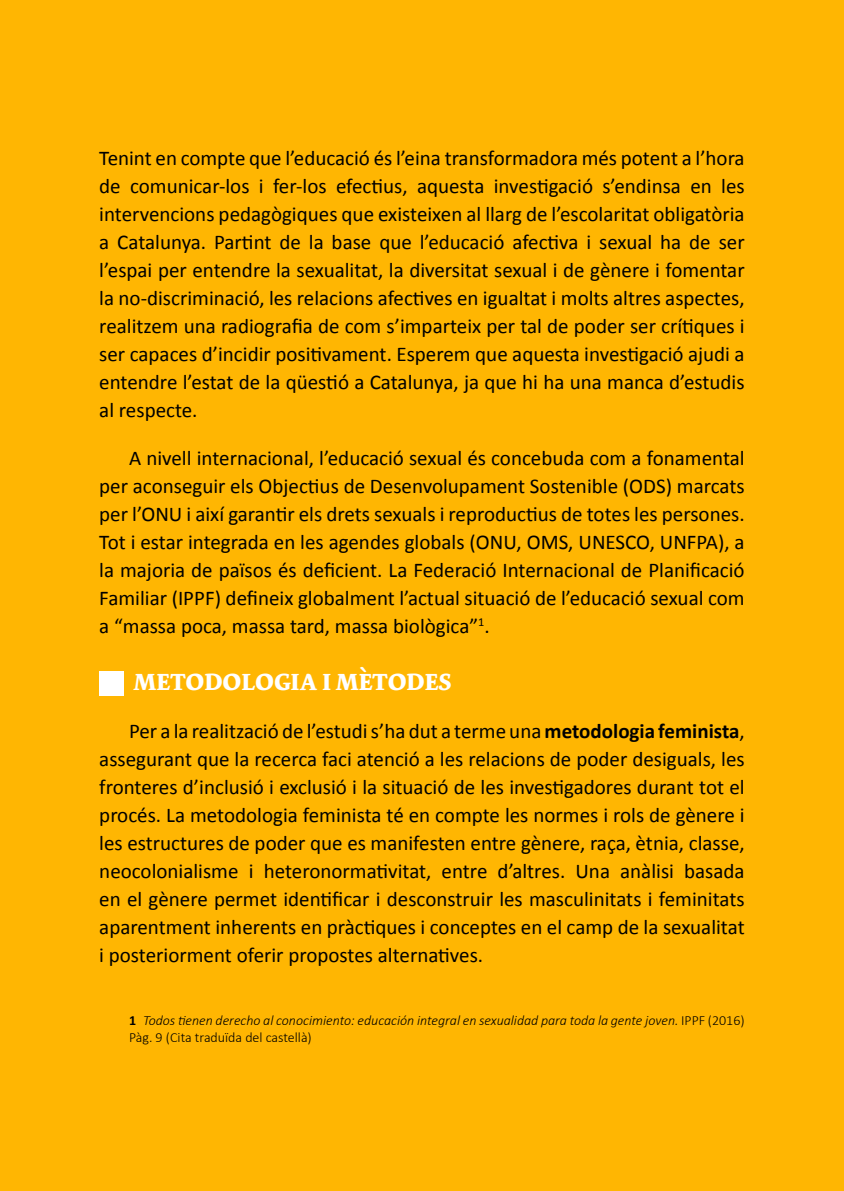
<style>
.page{position:relative;width:844px;height:1191px;background:#fff}
.page>*{position:absolute;margin:0;border:0;box-sizing:border-box;transform-origin:0 0}
.t1{font:700 24.5px "Dolly";color:#fff}
.t2{font:21px/28px "Calibri";color:#000;text-align:justify}
.t3{font:italic 300 14px/16.8px "Calibri";color:#000}
.s1{font-weight:700}
.s2{font-weight:700;font-style:normal}
.s3{font-style:normal}
</style>
<div class="page">
<div style="left:0;top:0;width:843px;height:1191px;background:#ffb602"></div>
<div style="left:99px;top:671px;width:25px;height:25px;background:#fff"></div>
<p class="t2" style="left:99px;top:144px;width:646px">Tenint en compte que l’educació és l’eina transformadora més potent a l’hora de comunicar-los i fer-los efectius, aquesta investigació s’endinsa en les intervencions pedagògiques que existeixen al llarg de l’escolaritat obligatòria a Catalunya. Partint de la base que l’educació afectiva i sexual ha de ser l’espai per entendre la sexualitat, la diversitat sexual i de gènere i fomentar la no-discriminació, les relacions afectives en igualtat i molts altres aspectes, realitzem una radiografia de com s’imparteix per tal de poder ser crítiques i ser capaces d’incidir positivament. Esperem que aquesta investigació ajudi a entendre l’estat de la qüestió a Catalunya, ja que hi ha una manca d’estudis al respecte.</p>
<p class="t2" style="left:99px;top:443px;width:646px;text-indent:30px">A nivell internacional, l’educació sexual és concebuda com a fonamental per aconseguir els Objectius de Desenvolupament Sostenible (ODS) marcats per l’ONU i així garantir els drets sexuals i reproductius de totes les persones.<br>Tot i estar integrada en les agendes globals (ONU, OMS, UNESCO, UNFPA), a la majoria de països és deficient. La Federació Internacional de Planificació Familiar (IPPF) defineix globalment l’actual situació de l’educació sexual com a “massa poca, massa tard, massa biològica”<sup>1</sup>.</p>
<p class="t1" style="left:133px;top:667px;width:319px">METODOLOGIA I MÈTODES</p>
<p class="t2" style="left:99px;top:717px;width:646px;text-indent:30px">Per a la realització de l’estudi s’ha dut a terme una <span class="s1">metodologia feminista</span>, assegurant que la recerca faci atenció a les relacions de poder desiguals, les fronteres d’inclusió i exclusió i la situació de les investigadores durant tot el procés. La metodologia feminista té en compte les normes i rols de gènere i les estructures de poder que es manifesten entre gènere, raça, ètnia, classe, neocolonialisme i heteronormativitat, entre d’altres. Una anàlisi basada en el gènere permet identificar i desconstruir les masculinitats i feminitats aparentment inherents en pràctiques i conceptes en el camp de la sexualitat i posteriorment oferir propostes alternatives.</p>
<p class="t3" style="left:129px;top:1012px;width:617px"><span class="s2">1</span> Todos tienen derecho al conocimiento: educación integral en sexualidad para toda la gente joven. <span class="s3">IPPF (2016)<br>Pàg. 9 (Cita traduïda del castellà)</span></p>
</div>
